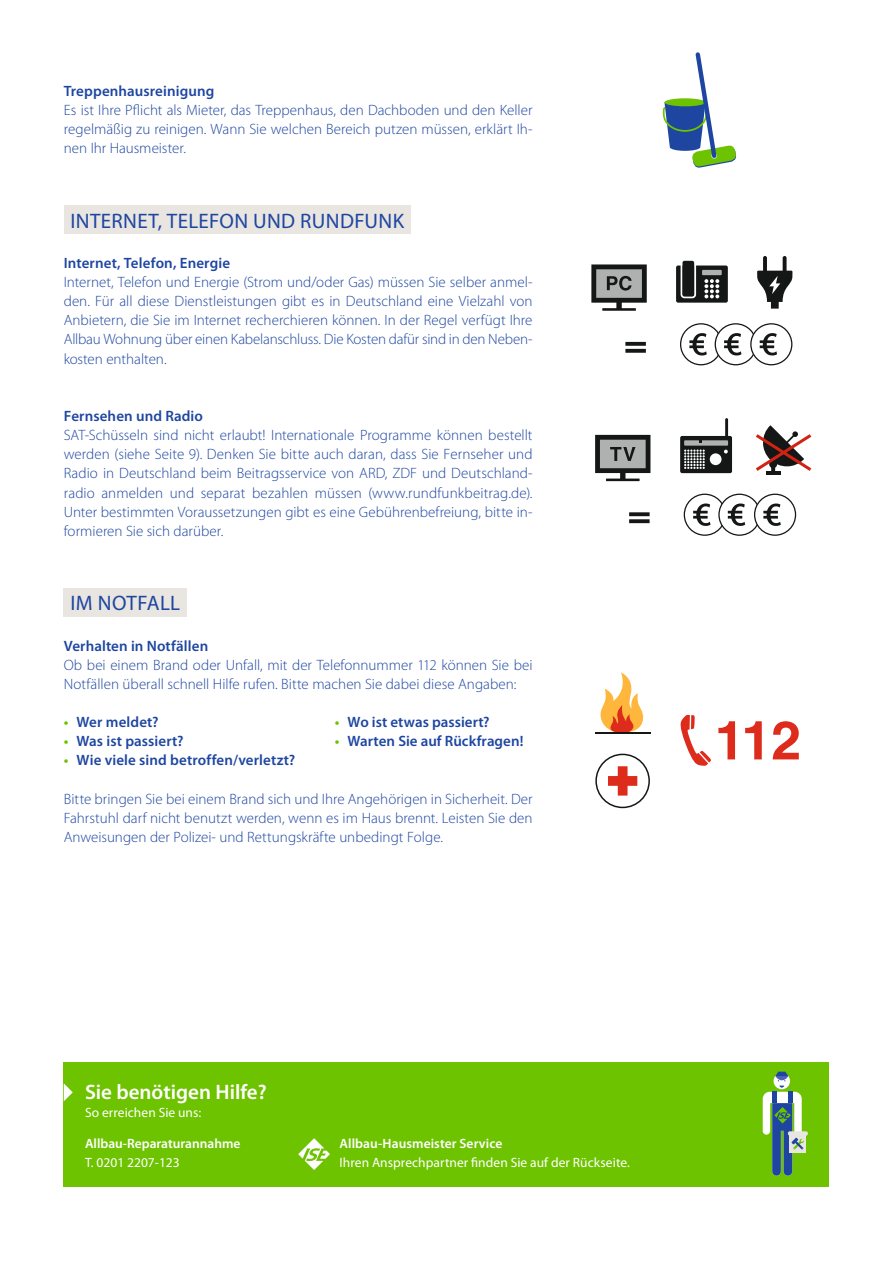
<style>
.page{position:relative;width:893px;height:1263px;background:#fff}
.page>*{position:absolute;margin:0;border:0;box-sizing:border-box;transform-origin:0 0}
.t1{font:21px "Myriad Pro";letter-spacing:.015em;color:#1e46a1}
.t2{font:600 21px "Myriad Pro";color:#fff}
.t3{font:300 15px/19.2px "Myriad Pro";color:#1e46a1;text-align:justify}
.t4{font:600 15px "Myriad Pro";letter-spacing:.005em;color:#1e46a1}
.t5{font:13.5px "Myriad Pro";letter-spacing:.005em;color:#fff}
.t6{font:600 13.5px "Myriad Pro";color:#fff}
.s1{color:#6ec300}
</style>
<div class="page">
<div style="left:64px;top:206px;width:347px;height:28px;background:#e9e5e0"></div>
<div style="left:64px;top:588px;width:123px;height:28px;background:#e9e5e0"></div>
<svg style="left:756px;top:425px;width:56px;height:49px"></svg>
<div style="left:64px;top:1062px;width:765px;height:124px;background:#6ec300"></div>
<svg style="left:64px;top:1083px;width:9px;height:18px"></svg>
<svg style="left:298px;top:1138px;width:32px;height:32px"></svg>
<div style="left:790px;top:1135px;width:16px;height:17px;background:#e9e5e0"></div>
<svg style="left:763px;top:1071px;width:41px;height:105px"></svg>
<div style="left:788px;top:1131px;width:20px;height:5px;background:#e9e5e0;border-radius:2px"></div>
<svg style="left:662px;top:52px;width:75px;height:116px"></svg>
<div style="left:682px;top:261px;width:12px;height:35px;background:#151616;border-radius:2px"></div>
<svg style="left:676px;top:265px;width:52px;height:38px"></svg>
<div style="left:702px;top:270px;width:20px;height:5px;background:#afb0b0"></div>
<svg style="left:591px;top:264px;width:56px;height:47px;background:#7b7c7c"></svg>
<svg style="left:757px;top:256px;width:35px;height:53px"></svg>
<div style="left:680px;top:323px;width:42px;height:42px;border:1px solid #151616;border-radius:50%"></div>
<svg style="left:689px;top:333px;width:18px;height:22px"></svg>
<div style="left:715px;top:324px;width:41px;height:41px;background:#fff;border-radius:50%"></div>
<div style="left:715px;top:323px;width:42px;height:42px;border:1px solid #151616;border-radius:50%"></div>
<svg style="left:724px;top:333px;width:17px;height:22px"></svg>
<div style="left:751px;top:324px;width:41px;height:41px;background:#fff;border-radius:50%"></div>
<div style="left:750px;top:323px;width:42px;height:42px;border:1px solid #151616;border-radius:50%"></div>
<svg style="left:760px;top:333px;width:17px;height:22px"></svg>
<svg style="left:625px;top:342px;width:21px;height:4px"></svg>
<svg style="left:625px;top:349px;width:21px;height:4px"></svg>
<svg style="left:595px;top:435px;width:55px;height:46px;background:#7a7b7b"></svg>
<div style="left:684px;top:494px;width:42px;height:42px;border:1px solid #151616;border-radius:50%"></div>
<svg style="left:693px;top:503px;width:18px;height:23px"></svg>
<div style="left:719px;top:494px;width:41px;height:41px;background:#fff;border-radius:50%"></div>
<div style="left:718px;top:494px;width:42px;height:42px;border:1px solid #151616;border-radius:50%"></div>
<svg style="left:728px;top:503px;width:17px;height:23px"></svg>
<div style="left:755px;top:494px;width:40px;height:41px;background:#fff;border-radius:50%"></div>
<div style="left:754px;top:494px;width:42px;height:42px;border:1px solid #151616;border-radius:50%"></div>
<svg style="left:763px;top:503px;width:18px;height:23px"></svg>
<svg style="left:629px;top:512px;width:21px;height:4px"></svg>
<svg style="left:629px;top:519px;width:21px;height:4px"></svg>
<svg style="left:680px;top:418px;width:52px;height:55px"></svg>
<div style="left:595px;top:754px;width:55px;height:54px;border:2px solid #151616;border-radius:50%"></div>
<svg style="left:608px;top:766px;width:29px;height:29px"></svg>
<svg style="left:600px;top:672px;width:44px;height:60px"></svg>
<hr style="left:595px;top:732px;width:55px;height:2px;background:#151616">
<svg style="left:718px;top:721px;width:81px;height:38px"></svg>
<svg style="left:680px;top:715px;width:31px;height:51px"></svg>
<p class="t4" style="left:64px;top:82px;width:152px">Treppenhausreinigung</p>
<p class="t3" style="left:64px;top:100px;width:470px">Es ist Ihre Pflicht als Mieter, das Treppenhaus, den Dachboden und den Keller regelmäßig zu reinigen. Wann Sie welchen Bereich putzen müssen, erklärt Ih&shy;nen Ihr Hausmeister.</p>
<h1 class="t1" style="left:70px;top:209px;width:335px">INTERNET, TELEFON UND RUNDFUNK</h1>
<p class="t4" style="left:64px;top:255px;width:168px">Internet, Telefon, Energie</p>
<p class="t3" style="left:64px;top:273px;width:470px">Internet, Telefon und Energie (Strom und/oder Gas) müssen Sie selber anmel&shy;den. Für all diese Dienstleistungen gibt es in Deutschland eine Vielzahl von Anbietern, die Sie im Internet recherchieren können. In der Regel verfügt Ihre Allbau Wohnung über einen Kabelanschluss. Die Kosten dafür sind in den Neben&shy;kosten enthalten.</p>
<p class="t4" style="left:64px;top:408px;width:141px">Fernsehen und Radio</p>
<p class="t3" style="left:64px;top:426px;width:470px">SAT-Schüsseln sind nicht erlaubt! Internationale Programme können bestellt werden (siehe Seite 9). Denken Sie bitte auch daran, dass Sie Fernseher und Radio in Deutschland beim Beitragsservice von ARD, ZDF und Deutschland&shy;radio anmelden und separat bezahlen müssen (www.rundfunkbeitrag.de).<br>Unter bestimmten Voraussetzungen gibt es eine Gebührenbefreiung, bitte in&shy;formieren Sie sich darüber.</p>
<h1 class="t1" style="left:70px;top:592px;width:111px">IM NOTFALL</h1>
<p class="t4" style="left:64px;top:637px;width:146px">Verhalten in Notfällen</p>
<p class="t3" style="left:64px;top:655px;width:470px">Ob bei einem Brand oder Unfall, mit der Telefonnummer 112 können Sie bei<br>Notfällen überall schnell Hilfe rufen. Bitte machen Sie dabei diese Angaben:</p>
<p class="t4" style="left:64px;top:714px;width:96px"><span class="s1">•</span> Wer meldet?</p>
<p class="t4" style="left:64px;top:733px;width:121px"><span class="s1">•</span> Was ist passiert?</p>
<p class="t4" style="left:64px;top:752px;width:233px"><span class="s1">•</span> Wie viele sind betroffen/verletzt?</p>
<p class="t3" style="left:64px;top:789px;width:470px">Bitte bringen Sie bei einem Brand sich und Ihre Angehörigen in Sicherheit. Der Fahrstuhl darf nicht benutzt werden, wenn es im Haus brennt. Leisten Sie den Anweisungen der Polizei- und Rettungskräfte unbedingt Folge.</p>
<p class="t4" style="left:335px;top:714px;width:156px"><span class="s1">•</span> Wo ist etwas passiert?</p>
<p class="t4" style="left:335px;top:733px;width:190px"><span class="s1">•</span> Warten Sie auf Rückfragen!</p>
<h1 class="t2" style="left:85px;top:1080px;width:183px">Sie benötigen Hilfe?</h1>
<p class="t5" style="left:85px;top:1105px;width:118px">So erreichen Sie uns:</p>
<p class="t6" style="left:85px;top:1136px;width:157px">Allbau-Reparaturannahme</p>
<p class="t5" style="left:85px;top:1155px;width:96px">T. 0201 2207-123</p>
<p class="t6" style="left:340px;top:1136px;width:164px">Allbau-Hausmeister Service</p>
<p class="t5" style="left:340px;top:1155px;width:292px">Ihren Ansprechpartner finden Sie auf der Rückseite.</p>
</div>
